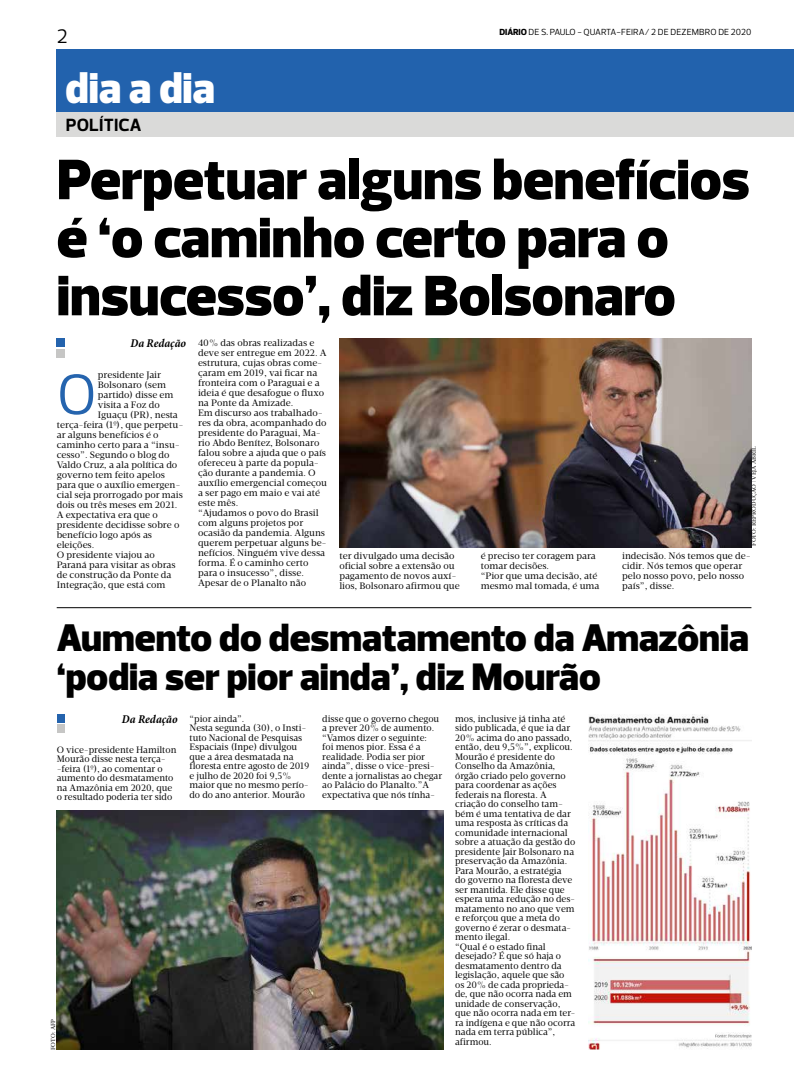
<style>
.page{position:relative;width:794px;height:1078px;background:#fff}
.page>*{position:absolute;margin:0;border:0;box-sizing:border-box;transform-origin:0 0}
.t1{font:900 58px/58px "Prelo";color:#000}
.t2{font:58px "Prelo";color:#2564ae}
.t3{font:900 44px "Prelo";color:#fff}
.t4{font:900 39px/39px "Prelo";color:#000}
.t5{font:20px "Prelo";color:#000}
.t6{font:700 18px "Prelo";letter-spacing:.015em;color:#000}
.t7{font:italic 700 condensed 12px "Minion Pro";letter-spacing:-.005em;color:#000}
.t8{font:9.5px/9.5px "Velino Text";color:#000}
.t9{font:9px "Prelo";color:#000}
.t10{font:6px "Velino Text";color:#000}
.s1{font-weight:800}
</style>
<div class="page">
<div style="left:57px;top:50px;width:737px;height:62px;background:#2262ad"></div>
<div style="left:57px;top:112px;width:737px;height:25px;background:#dadad9"></div>
<div style="left:57px;top:349px;width:8px;height:8px;background:#c6c6c5"></div>
<div style="left:57px;top:338px;width:8px;height:9px;background:#2463ad"></div>
<hr style="left:57px;top:607px;width:694px;height:1px;background:#000">
<div style="left:57px;top:724px;width:8px;height:9px;background:#c6c6c5"></div>
<div style="left:57px;top:714px;width:8px;height:8px;background:#2463ad"></div>
<img style="left:57px;top:810px;width:386px;height:239px">
<img style="left:589px;top:714px;width:162px;height:335px">
<img style="left:339px;top:338px;width:412px;height:209px">
<h3 class="t5" style="left:57px;top:24px;width:12px">2</h3>
<h2 class="t3" style="left:66px;top:61px;width:151px">dia a dia</h2>
<p class="t9" style="left:499px;top:27px;width:253px"><span class="s1">DIÁRIO</span> DE S. PAULO - QUARTA-FEIRA/ 2 DE DEZEMBRO DE 2020</p>
<h3 class="t6" style="left:66px;top:114px;width:77px">POLÍTICA</h3>
<h1 class="t1" style="left:57px;top:151px;width:694px">Perpetuar alguns benefícios é ‘o caminho certo para o insucesso’, diz Bolsonaro</h1>
<p class="t7" style="left:130px;top:335px;width:57px">Da Redação</p>
<h1 class="t2" style="left:57px;top:359px;width:42px">O</h1>
<p class="t8" style="left:98px;top:370px;width:65px">presidente Jair</p>
<p class="t8" style="left:198px;top:337px;width:131px;line-height:10px">40% das obras realizadas e deve ser entregue em 2022. A estrutura, cujas obras come&shy;çaram em 2019, vai ficar na fronteira com o Paraguai e a ideia é que desafogue o fluxo na Ponte da Amizade.<br>Em discurso aos trabalhado&shy;res da obra, acompanhado do presidente do Paraguai, Ma&shy;rio Abdo Benítez, Bolsonaro falou sobre a ajuda que o país ofereceu à parte da popula&shy;ção durante a pandemia. O auxílio emergencial começou a ser pago em maio e vai até este mês.<br>“Ajudamos o povo do Brasil com alguns projetos por ocasião da pandemia. Alguns querem perpetuar alguns be&shy;nefícios. Ninguém vive dessa forma. É o caminho certo para o insucesso”, disse.<br>Apesar de o Planalto não</p>
<p class="t8" style="left:98px;top:380px;width:70px">Bolsonaro (sem</p>
<p class="t8" style="left:98px;top:390px;width:77px">partido) disse em</p>
<p class="t8" style="left:98px;top:400px;width:63px">visita a Foz do</p>
<p class="t8" style="left:98px;top:410px;width:82px">Iguaçu (PR), nesta</p>
<p class="t8" style="left:57px;top:420px;width:128px">terça-feira (1º), que perpetu-</p>
<p class="t8" style="left:57px;top:430px;width:103px">ar alguns benefícios é o</p>
<p class="t8" style="left:57px;top:440px;width:125px">caminho certo para a “insu-</p>
<p class="t8" style="left:57px;top:450px;width:114px">cesso”. Segundo o blog do</p>
<p class="t8" style="left:57px;top:460px;width:122px">Valdo Cruz, a ala política do</p>
<p class="t8" style="left:57px;top:470px;width:110px">governo tem feito apelos</p>
<p class="t8" style="left:57px;top:480px;width:125px">para que o auxílio emergen-</p>
<p class="t8" style="left:57px;top:490px;width:128px">cial seja prorrogado por mais</p>
<p class="t8" style="left:57px;top:500px;width:122px">dois ou três meses em 2021.</p>
<p class="t8" style="left:57px;top:510px;width:103px">A expectativa era que o</p>
<p class="t8" style="left:57px;top:520px;width:124px">presidente decidisse sobre o</p>
<p class="t8" style="left:57px;top:530px;width:97px">benefício logo após as</p>
<p class="t8" style="left:57px;top:540px;width:39px">eleições.</p>
<p class="t8" style="left:57px;top:550px;width:100px">O presidente viajou ao</p>
<p class="t8" style="left:57px;top:560px;width:120px">Paraná para visitar as obras</p>
<p class="t8" style="left:57px;top:570px;width:116px">de construção da Ponte da</p>
<p class="t8" style="left:57px;top:580px;width:110px">Integração, que está com</p>
<p class="t10" style="left:750px;top:546px;width:101px;rotate:-90deg">FOTO: REPRODUÇÃO | VEJA ABRIL</p>
<p class="t8" style="left:339px;top:550px;width:122px;line-height:10px">ter divulgado uma decisão oficial sobre a extensão ou pagamento de novos auxí&shy;lios, Bolsonaro afirmou que</p>
<p class="t8" style="left:481px;top:550px;width:120px;line-height:10px">é preciso ter coragem para tomar decisões.<br>“Pior que uma decisão, até mesmo mal tomada, é uma</p>
<p class="t8" style="left:622px;top:550px;width:130px;line-height:10px">indecisão. Nós temos que de&shy;cidir. Nós temos que operar pelo nosso povo, pelo nosso país”, disse.</p>
<h3 class="t4" style="left:57px;top:618px;width:694px">Aumento do desmatamento da Amazônia ‘podia ser pior ainda’, diz Mourão</h3>
<p class="t7" style="left:122px;top:711px;width:57px">Da Redação</p>
<p class="t8" style="left:57px;top:744px;width:121px">O vice-presidente Hamilton<br>Mourão disse nesta terça--feira (1º), ao comentar o aumento do desmatamento na Amazônia em 2020, que o resultado poderia ter sido</p>
<p class="t8" style="left:189px;top:713px;width:121px">“pior ainda”.<br>Nesta segunda (30), o Insti&shy;tuto Nacional de Pesquisas<br>Espaciais (Inpe) divulgou que a área desmatada na floresta entre agosto de 2019 e julho de 2020 foi 9,5% maior que no mesmo perío&shy;do do ano anterior. Mourão</p>
<p class="t8" style="left:322px;top:713px;width:121px">disse que o governo chegou a prever 20% de aumento. “Vamos dizer o seguinte:<br>foi menos pior. Essa é a realidade. Podia ser pior ainda”, disse o vice-presi&shy;dente a jornalistas ao chegar ao Palácio do Planalto.”A expectativa que nós tínha-</p>
<p class="t8" style="left:455px;top:713px;width:122px">mos, inclusive já tinha até sido publicada, é que ia dar<br>20% acima do ano passado, então, deu 9,5%”, explicou.<br>Mourão é presidente do<br>Conselho da Amazônia, órgão criado pelo governo para coordenar as ações federais na floresta. A criação do conselho tam&shy;bém é uma tentativa de dar uma resposta às críticas da comunidade internacional sobre a atuação da gestão do presidente Jair Bolsonaro na preservação da Amazônia.<br>Para Mourão, a estratégia<br>do governo na floresta deve ser mantida. Ele disse que espera uma redução no des&shy;matamento no ano que vem e reforçou que a meta do governo é zerar o desmata&shy;mento ilegal.<br>“Qual é o estado final desejado? É que só haja o desmatamento dentro da legislação, aquele que são os 20% de cada proprieda&shy;de, que não ocorra nada em unidade de conservação, que não ocorra nada em ter&shy;ra indígena e que não ocorra nada em terra pública”, afirmou.</p>
<p class="t10" style="left:50px;top:1049px;width:33px;rotate:-90deg">FOTO: AFP</p>
</div>
